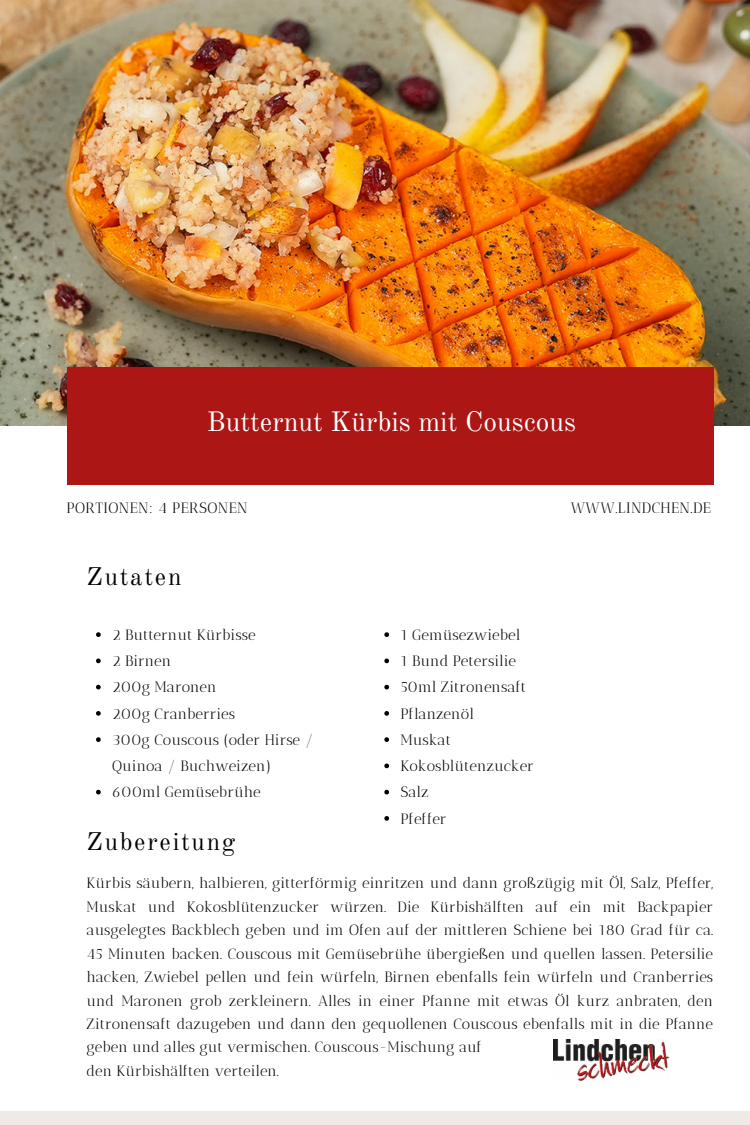
<style>
.page{position:relative;width:750px;height:1125px;background:#fff}
.page>*{position:absolute;margin:0;border:0;box-sizing:border-box;transform-origin:0 0}
.t1{font:27.5px "Old Standard";color:#fff}
.t2{font:25px "Old Standard";letter-spacing:.07em;color:#000}
.t3{font:15px/26.2px "Antic Didone";color:#000}
.t4{font:15px "Antic Didone";letter-spacing:.025em;color:#000}
.t5{font:14.88px/23.5px "Antic Didone";color:#000;text-align:justify}
</style>
<div class="page">
<div style="left:0;top:1111px;width:750px;height:14px;background:#efeae7"></div>
<img style="left:0;top:0;width:750px;height:426px">
<div style="left:67px;top:367px;width:647px;height:117px;background:#ac1716"></div>
<img style="left:554px;top:1040px;width:115px;height:40px">
<svg style="left:96px;top:632px;width:5px;height:5px"></svg>
<svg style="left:96px;top:659px;width:5px;height:4px"></svg>
<svg style="left:96px;top:685px;width:5px;height:4px"></svg>
<svg style="left:96px;top:711px;width:5px;height:5px"></svg>
<svg style="left:96px;top:737px;width:5px;height:5px"></svg>
<svg style="left:96px;top:790px;width:5px;height:4px"></svg>
<svg style="left:384px;top:632px;width:5px;height:5px"></svg>
<svg style="left:384px;top:659px;width:5px;height:4px"></svg>
<svg style="left:384px;top:685px;width:5px;height:4px"></svg>
<svg style="left:384px;top:711px;width:5px;height:5px"></svg>
<svg style="left:384px;top:737px;width:5px;height:5px"></svg>
<svg style="left:384px;top:764px;width:5px;height:4px"></svg>
<svg style="left:384px;top:790px;width:5px;height:4px"></svg>
<svg style="left:384px;top:816px;width:5px;height:5px"></svg>
<h1 class="t1" style="left:207px;top:405px;width:371px">Butternut Kürbis mit Couscous</h1>
<p class="t4" style="left:67px;top:499px;width:182px">PORTIONEN: 4 PERSONEN</p>
<p class="t4" style="left:571px;top:499px;width:142px">WWW.LINDCHEN.DE</p>
<h2 class="t2" style="left:87px;top:561px;width:96px">Zutaten</h2>
<p class="t3" style="left:112px;top:621px;width:203px">2 Butternut Kürbisse<br>2 Birnen<br>200g Maronen<br>200g Cranberries<br>300g Couscous (oder Hirse /<br>Quinoa / Buchweizen)<br>600ml Gemüsebrühe</p>
<h2 class="t2" style="left:87px;top:827px;width:150px">Zubereitung</h2>
<p class="t3" style="left:400px;top:621px;width:135px">1 Gemüsezwiebel<br>1 Bund Petersilie<br>50ml Zitronensaft<br>Pflanzenöl<br>Muskat<br>Kokosblütenzucker<br>Salz<br>Pfeffer</p>
<p class="t5" style="left:87px;top:872px;width:628px">Kürbis säubern, halbieren, gitterförmig einritzen und dann großzügig mit Öl, Salz, Pfeffer, Muskat und Kokosblütenzucker würzen. Die Kürbishälften auf ein mit Backpapier ausgelegtes Backblech geben und im Ofen auf der mittleren Schiene bei 180 Grad für ca.<br>45 Minuten backen. Couscous mit Gemüsebrühe übergießen und quellen lassen. Petersilie hacken, Zwiebel pellen und fein würfeln, Birnen ebenfalls fein würfeln und Cranberries und Maronen grob zerkleinern. Alles in einer Pfanne mit etwas Öl kurz anbraten, den Zitronensaft dazugeben und dann den gequollenen Couscous ebenfalls mit in die Pfanne geben und alles gut vermischen. Couscous-Mischung auf</p>
<p class="t5" style="left:87px;top:1059px;width:194px">den Kürbishälften verteilen.</p>
</div>
